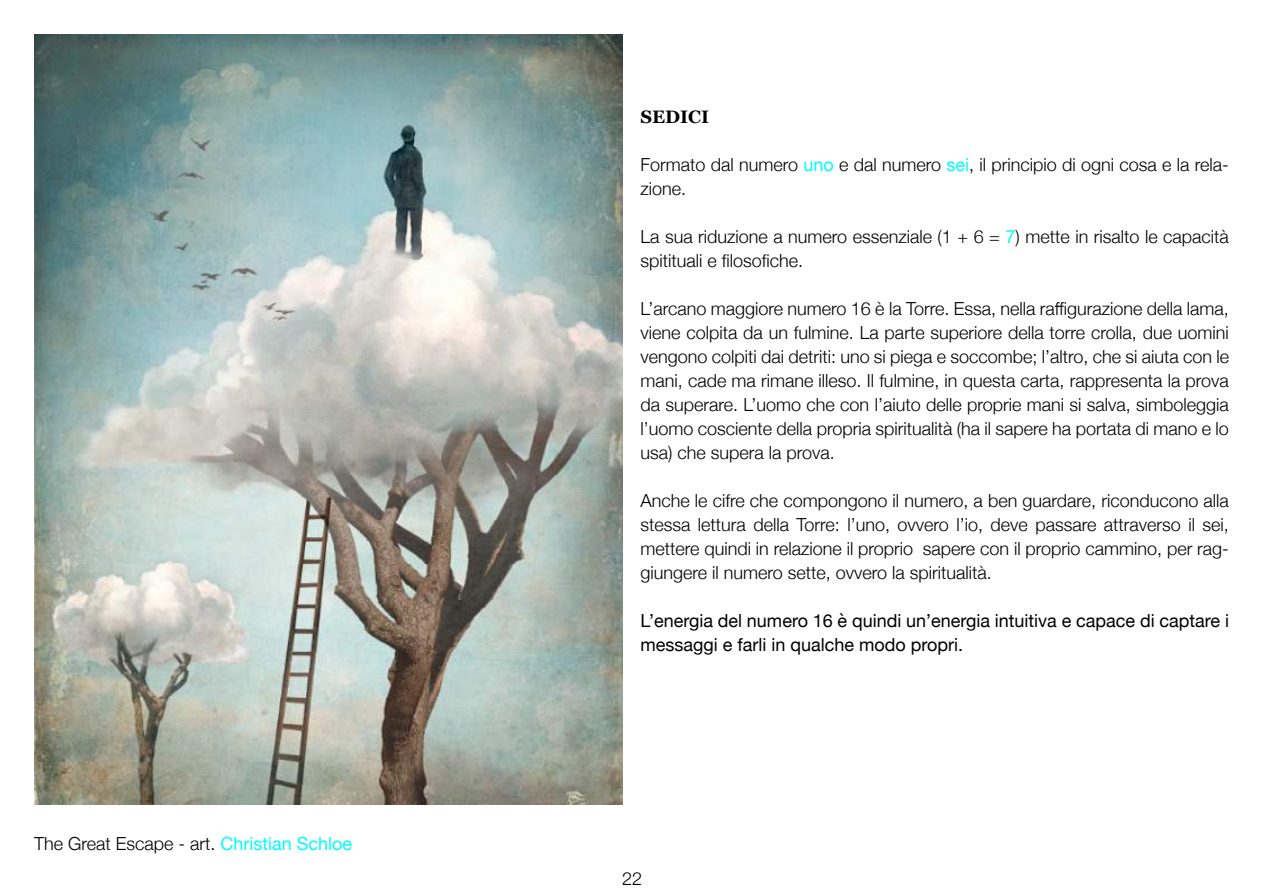
<style>
.page{position:relative;width:1263px;height:893px;background:#fff}
.page>*{position:absolute;margin:0;border:0;box-sizing:border-box;transform-origin:0 0}
.t1{font:300 18px/24px "Helvetica Neue";color:#000}
.t2{font:18px/24px "Helvetica Neue";color:#000}
.t3{font:700 18px "Georgia";color:#000}
.s1{font-weight:400;color:#00fcff}
</style>
<div class="page">
<img style="left:34px;top:34px;width:588px;height:770px">
<p class="t1" style="left:34px;top:831px;width:320px">The Great Escape - art. <span class="s1">Christian Schloe</span></p>
<p class="t3" style="left:640px;top:104px;width:70px">SEDICI</p>
<p class="t1" style="left:640px;top:152px;width:590px">Formato dal numero <span class="s1">uno</span> e dal numero <span class="s1">sei</span>, il principio di ogni cosa e la rela&shy;zione.</p>
<p class="t1" style="left:640px;top:224px;width:590px">La sua riduzione a numero essenziale (1 + 6 = <span class="s1">7</span>) mette in risalto le capacità spitituali e filosofiche.</p>
<p class="t1" style="left:640px;top:296px;width:590px;text-align:justify">L’arcano maggiore numero 16 è la Torre. Essa, nella raffigurazione della lama, viene colpita da un fulmine. La parte superiore della torre crolla, due uomini vengono colpiti dai detriti: uno si piega e soccombe; l’altro, che si aiuta con le mani, cade ma rimane illeso. Il fulmine, in questa carta, rappresenta la prova da superare. L’uomo che con l’aiuto delle proprie mani si salva, simboleggia l’uomo cosciente della propria spiritualità (ha il sapere ha portata di mano e lo usa) che supera la prova.</p>
<p class="t1" style="left:640px;top:488px;width:590px;text-align:justify">Anche le cifre che compongono il numero, a ben guardare, riconducono alla stessa lettura della Torre: l’uno, ovvero l’io, deve passare attraverso il sei, mettere quindi in relazione il proprio sapere con il proprio cammino, per rag&shy;giungere il numero sette, ovvero la spiritualità.</p>
<p class="t2" style="left:640px;top:610px;width:590px">L’energia del numero 16 è quindi un’energia intuitiva e capace di captare i messaggi e farli in qualche modo propri.</p>
<p class="t1" style="left:622px;top:865px;width:22px">22</p>
</div>
